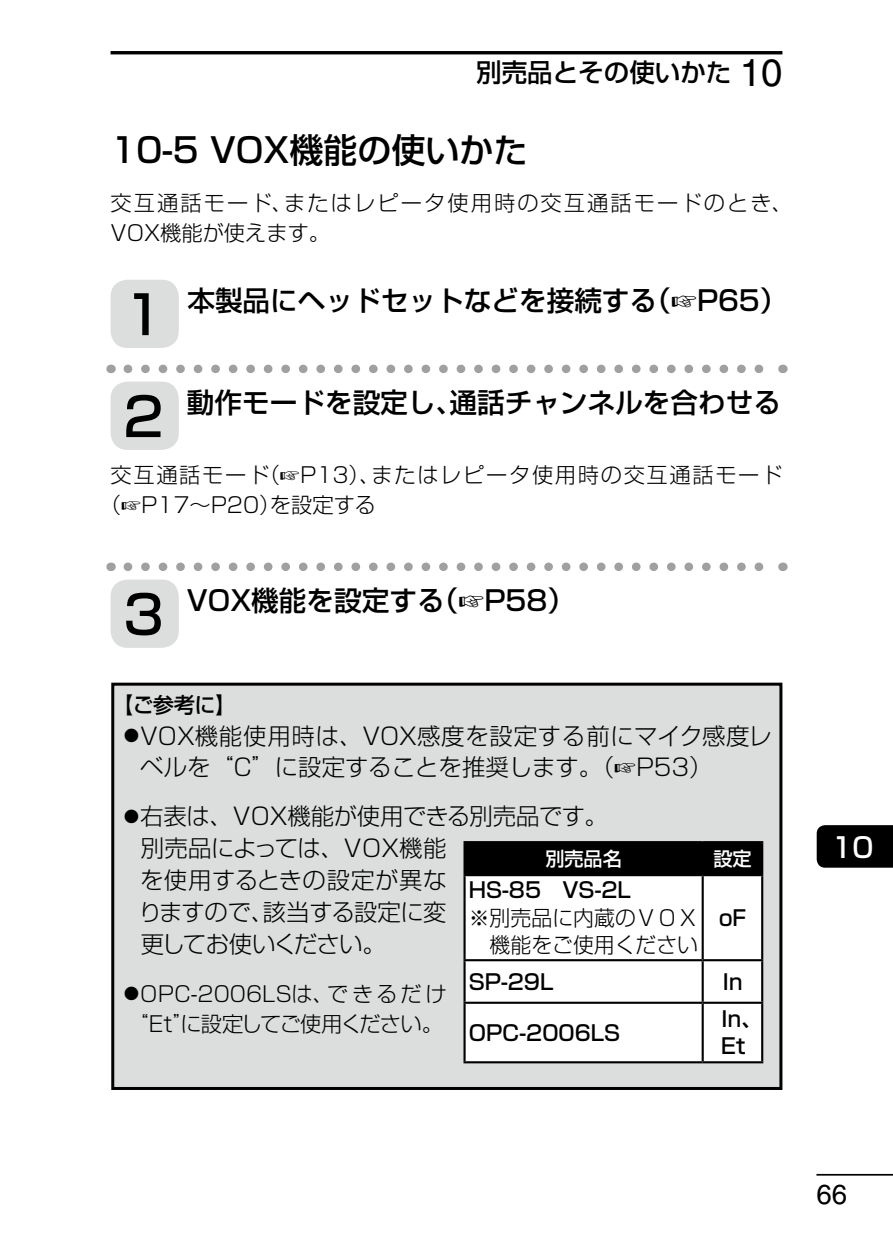
<style>
.page{position:relative;width:893px;height:1259px;background:#fff}
.page>*{position:absolute;margin:0;border:0;box-sizing:border-box;transform-origin:0 0}
.t1{font:500 53.1px "Shin Go Pro";color:#000}
.t2{font:500 33.9px "Shin Go Pro";color:#000}
.t3{font:500 27.6px "Shin Go Pro";color:#000}
.t4{font:500 27.6px "Shin Go Pro";color:#fff}
.t5{font:27.6px "Helvetica";color:#000}
.t6{font:500 25.5px "Shin Go Pro";color:#000}
.t7{font:300 23.4px/31.8px "Shin Go Pro";letter-spacing:-.02em;color:#000}
.t8{font:300 23.4px/31.8px "Shin Go Pro";color:#000}
.t9{font:300 21.3px/30px "Shin Go Pro";letter-spacing:.015em;color:#000}
.t10{font:300 21.3px/29.7px "Shin Go Pro";letter-spacing:.08em;color:#000}
.t11{font:500 21.3px/27.6px "Shin Go Pro";color:#000}
.t12{font:300 21.3px/29.7px "Shin Go Pro";letter-spacing:.095em;color:#000}
.t13{font:500 19.2px "Shin Go Pro";color:#fff}
.s1{font-family:"Helvetica";font-weight:400;font-size:38.4px}
.s2{font-size:53.1px}
</style>
<div class="page">
<div style="left:817px;top:825px;width:76px;height:42px;background:#000"></div>
<hr style="left:816px;top:1174px;width:77px;height:1px;background:#000">
<hr style="left:111px;top:51px;width:671px;height:3px;background:#000">
<div style="left:113px;top:684px;width:668px;height:404px;background:#dcdddd"></div>
<div style="left:111px;top:682px;width:671px;height:408px;border:3px solid #000"></div>
<div style="left:466px;top:843px;width:295px;height:31px;background:#000"></div>
<div style="left:466px;top:876px;width:295px;height:185px;background:#fff"></div>
<hr style="left:463px;top:841px;width:240px;height:2px;background:#000">
<hr style="left:463px;top:843px;width:3px;height:31px;background:#000">
<hr style="left:703px;top:841px;width:60px;height:2px;background:#000">
<hr style="left:702px;top:843px;width:2px;height:31px;background:#000">
<hr style="left:761px;top:843px;width:2px;height:31px;background:#000">
<hr style="left:463px;top:874px;width:240px;height:2px;background:#000">
<hr style="left:463px;top:876px;width:3px;height:83px;background:#000">
<hr style="left:703px;top:874px;width:60px;height:2px;background:#000">
<hr style="left:702px;top:876px;width:2px;height:83px;background:#000">
<hr style="left:761px;top:876px;width:2px;height:83px;background:#000">
<hr style="left:463px;top:959px;width:240px;height:2px;background:#000">
<hr style="left:463px;top:961px;width:3px;height:40px;background:#000">
<hr style="left:703px;top:959px;width:60px;height:2px;background:#000">
<hr style="left:702px;top:961px;width:2px;height:40px;background:#000">
<hr style="left:761px;top:961px;width:2px;height:40px;background:#000">
<hr style="left:463px;top:1001px;width:240px;height:2px;background:#000">
<hr style="left:463px;top:1003px;width:3px;height:58px;background:#000">
<hr style="left:703px;top:1001px;width:60px;height:2px;background:#000">
<hr style="left:702px;top:1003px;width:2px;height:58px;background:#000">
<hr style="left:761px;top:1003px;width:2px;height:58px;background:#000">
<hr style="left:463px;top:1061px;width:240px;height:2px;background:#000">
<hr style="left:703px;top:1061px;width:60px;height:2px;background:#000">
<div style="left:111px;top:280px;width:68px;height:68px;background:#dcdddd;border-radius:17px"></div>
<svg style="left:112px;top:365px;width:670px;height:8px"></svg>
<svg style="left:128px;top:365px;width:646px;height:8px"></svg>
<svg style="left:112px;top:562px;width:670px;height:9px"></svg>
<svg style="left:128px;top:562px;width:646px;height:9px"></svg>
<div style="left:111px;top:382px;width:68px;height:68px;background:#dcdddd;border-radius:17px"></div>
<div style="left:111px;top:579px;width:68px;height:69px;background:#dcdddd;border-radius:17px"></div>
<p class="t6" style="left:476px;top:51px;width:308px">別売品とその使いかた <span class="s1">10</span></p>
<h2 class="t2" style="left:111px;top:122px;width:418px">10-5 VOX機能の使いかた</h2>
<p class="t12" style="left:111px;top:186px;width:684px">交互通話モード、またはレピータ使用時の交互通話モードのとき、<br>VOX機能が使えます。</p>
<p class="t3" style="left:123px;top:278px;width:666px"><span class="s2">1</span> 本製品にヘッドセットなどを接続する（☞P65）</p>
<h1 class="t1" style="left:123px;top:373px;width:42px">2</h1>
<p class="t3" style="left:187px;top:380px;width:596px">動作モードを設定し、通話チャンネルを合わせる</p>
<p class="t10" style="left:100px;top:458px;width:684px;text-indent:11px">交互通話モード（☞P13）、またはレピータ使用時の交互通話モード（☞P17～P20）を設定する</p>
<h1 class="t1" style="left:123px;top:571px;width:42px">3</h1>
<p class="t3" style="left:187px;top:578px;width:390px">VOX機能を設定する（☞P58）</p>
<p class="t11" style="left:112px;top:688px;width:126px">【ご参考に】</p>
<p class="t8" style="left:140px;top:717px;width:633px;text-indent:-17px">●VOX機能使用時は、VOX感度を設定する前にマイク感度レベルを“C”に設定することを推奨します。（☞P53）</p>
<p class="t7" style="left:139px;top:797px;width:471px;text-indent:-16px">● 右表は、VOX機能が使用できる別売品です。別売品によっては、VOX機能<br>を使用するときの設定が異な<br>りますので、該当する設定に変<br>更してお使いください。</p>
<p class="t9" style="left:123px;top:976px;width:326px">●OPC-2006LSは、できるだけ“Et”に設定してご使用ください。</p>
<p class="t13" style="left:545px;top:843px;width:78px">別売品名</p>
<p class="t13" style="left:713px;top:843px;width:40px">設定</p>
<p class="t11" style="left:469px;top:873px;width:164px">HS-85　VS-2L</p>
<p class="t9" style="left:469px;top:901px;width:231px;line-height:27.6px;text-align:right">※別売品に内蔵のＶＯＸ機能をご使用ください</p>
<p class="t11" style="left:719px;top:901px;width:28px">oF</p>
<p class="t11" style="left:469px;top:965px;width:86px">SP-29L</p>
<p class="t11" style="left:722px;top:965px;width:22px">In</p>
<p class="t11" style="left:469px;top:1016px;width:153px">OPC-2006LS</p>
<p class="t11" style="left:721px;top:1002px;width:43px">In、<br>Et</p>
<p class="t4" style="left:831px;top:825px;width:43px">10</p>
<p class="t5" style="left:816px;top:1178px;width:32px">66</p>
</div>
